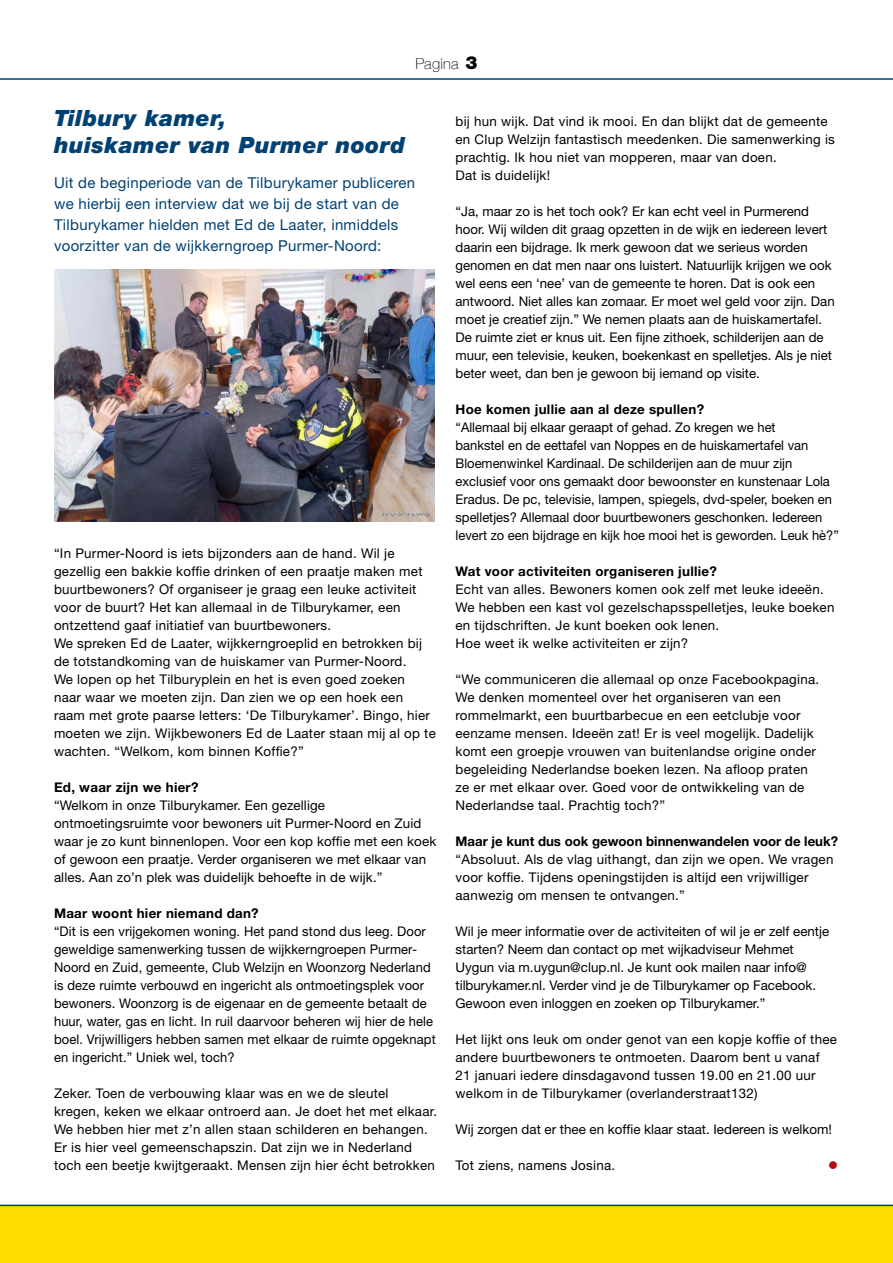
<style>
.page{position:relative;width:893px;height:1263px;background:#fff}
.page>*{position:absolute;margin:0;border:0;box-sizing:border-box;transform-origin:0 0}
.H1__Kop{font:italic 900 22.5px/27px "Helvetica Neue";letter-spacing:.02em;color:#004174}
.H__Introtekst{font:15px/21px "Helvetica Neue";letter-spacing:.02em;color:#004174}
.t1{font:100 15px "Helvetica Neue";letter-spacing:.02em;color:#000}
.P__Tekst_plat{font:13.35px/18px "Helvetica Neue";letter-spacing:.01em;color:#000}
.P__Tekst_plat-2{font:700 13.35px "Helvetica Neue";letter-spacing:.02em;color:#000}
.P__Tekst_plat-3{font:700 13.35px "Helvetica Neue";color:#000}
.P__Tekst_plat-4{font:13.35px "Wingdings";color:#b20e10}
.s1{font-weight:900;font-size:18px}
</style>
<div class="page">
<div style="left:0;top:1206px;width:893px;height:57px;background:#fd0"></div>
<hr style="left:0;top:78px;width:893px;height:2px;background:#004174">
<hr style="left:0;top:1205px;width:893px;height:1px;background:#004174">
<img style="left:54px;top:270px;width:380px;height:251px">
<p class="t1" style="left:415px;top:52px;width:63px">Pagina <span class="s1">3</span></p>
<h1 class="H1__Kop" style="left:54px;top:104px;width:352px">Tilbury kamer,<br>huiskamer van Purmer noord</h1>
<p class="H__Introtekst" style="left:54px;top:171px;width:363px">Uit de beginperiode van de Tilburykamer publiceren we hierbij een interview dat we bij de start van de Tilburykamer hielden met Ed de Laater, inmiddels voorzitter van de wijkkerngroep Purmer-Noord:</p>
<p class="P__Tekst_plat" style="left:54px;top:544px;width:370px">“In Purmer-Noord is iets bijzonders aan de hand. Wil je gezellig een bakkie koffie drinken of een praatje maken met buurtbewoners? Of organiseer je graag een leuke activiteit voor de buurt? Het kan allemaal in de Tilburykamer, een ontzettend gaaf initiatief van buurtbewoners.</p>
<p class="P__Tekst_plat" style="left:54px;top:634px;width:370px">We spreken Ed de Laater, wijkkerngroeplid en betrokken bij de totstandkoming van de huiskamer van Purmer-Noord.</p>
<p class="P__Tekst_plat" style="left:54px;top:670px;width:383px">We lopen op het Tilburyplein en het is even goed zoeken<br>naar waar we moeten zijn. Dan zien we op een hoek een raam met grote paarse letters: ‘De Tilburykamer’. Bingo, hier moeten we zijn. Wijkbewoners Ed de Laater staan mij al op te wachten. “Welkom, kom binnen Koffie?”</p>
<p class="P__Tekst_plat-2" style="left:54px;top:779px;width:146px">Ed, waar zijn we hier?</p>
<p class="P__Tekst_plat" style="left:54px;top:796px;width:384px">“Welkom in onze Tilburykamer. Een gezellige ontmoetingsruimte voor bewoners uit Purmer-Noord en Zuid waar je zo kunt binnenlopen. Voor een kop koffie met een koek of gewoon een praatje. Verder organiseren we met elkaar van alles. Aan zo’n plek was duidelijk behoefte in de wijk.”</p>
<p class="P__Tekst_plat-2" style="left:54px;top:905px;width:206px">Maar woont hier niemand dan?</p>
<p class="P__Tekst_plat" style="left:54px;top:922px;width:383px">“Dit is een vrijgekomen woning. Het pand stond dus leeg. Door geweldige samenwerking tussen de wijkkerngroepen Purmer-Noord en Zuid, gemeente, Club Welzijn en Woonzorg Nederland is deze ruimte verbouwd en ingericht als ontmoetingsplek voor bewoners. Woonzorg is de eigenaar en de gemeente betaalt de huur, water, gas en licht. In ruil daarvoor beheren wij hier de hele boel. Vrijwilligers hebben samen met elkaar de ruimte opgeknapt en ingericht.” Uniek wel, toch?</p>
<p class="P__Tekst_plat" style="left:54px;top:1084px;width:385px">Zeker. Toen de verbouwing klaar was en we de sleutel kregen, keken we elkaar ontroerd aan. Je doet het met elkaar.<br>We hebben hier met z’n allen staan schilderen en behangen.<br>Er is hier veel gemeenschapszin. Dat zijn we in Nederland toch een beetje kwijtgeraakt. Mensen zijn hier écht betrokken</p>
<p class="P__Tekst_plat" style="left:455px;top:112px;width:381px">bij hun wijk. Dat vind ik mooi. En dan blijkt dat de gemeente en Clup Welzijn fantastisch meedenken. Die samenwerking is prachtig. Ik hou niet van mopperen, maar van doen.</p>
<p class="P__Tekst_plat" style="left:455px;top:166px;width:96px">Dat is duidelijk!</p>
<p class="P__Tekst_plat" style="left:455px;top:202px;width:381px">“Ja, maar zo is het toch ook? Er kan echt veel in Purmerend hoor. Wij wilden dit graag opzetten in de wijk en iedereen levert daarin een bijdrage. Ik merk gewoon dat we serieus worden genomen en dat men naar ons luistert. Natuurlijk krijgen we ook wel eens een ‘nee’ van de gemeente te horen. Dat is ook een antwoord. Niet alles kan zomaar. Er moet wel geld voor zijn. Dan moet je creatief zijn.” We nemen plaats aan de huiskamertafel.<br>De ruimte ziet er knus uit. Een fijne zithoek, schilderijen aan de muur, een televisie, keuken, boekenkast en spelletjes. Als je niet beter weet, dan ben je gewoon bij iemand op visite.</p>
<p class="P__Tekst_plat-2" style="left:455px;top:401px;width:250px">Hoe komen jullie aan al deze spullen?</p>
<p class="P__Tekst_plat" style="left:455px;top:418px;width:385px">“Allemaal bij elkaar geraapt of gehad. Zo kregen we het<br>bankstel en de eettafel van Noppes en de huiskamertafel van Bloemenwinkel Kardinaal. De schilderijen aan de muur zijn exclusief voor ons gemaakt door bewoonster en kunstenaar Lola Eradus. De pc, televisie, lampen, spiegels, dvd-speler, boeken en spelletjes? Allemaal door buurtbewoners geschonken. Iedereen levert zo een bijdrage en kijk hoe mooi het is geworden. Leuk hè?”</p>
<p class="P__Tekst_plat-2" style="left:455px;top:563px;width:263px">Wat voor activiteiten organiseren jullie?</p>
<p class="P__Tekst_plat" style="left:455px;top:580px;width:380px">Echt van alles. Bewoners komen ook zelf met leuke ideeën.<br>We hebben een kast vol gezelschapsspelletjes, leuke boeken en tijdschriften. Je kunt boeken ook lenen.</p>
<p class="P__Tekst_plat" style="left:455px;top:634px;width:234px">Hoe weet ik welke activiteiten er zijn?</p>
<p class="P__Tekst_plat" style="left:455px;top:670px;width:365px">“We communiceren die allemaal op onze Facebookpagina.<br>We denken momenteel over het organiseren van een rommelmarkt, een buurtbarbecue en een eetclubje voor eenzame mensen. Ideeën zat! Er is veel mogelijk. Dadelijk komt een groepje vrouwen van buitenlandse origine onder begeleiding Nederlandse boeken lezen. Na afloop praten ze er met elkaar over. Goed voor de ontwikkeling van de Nederlandse taal. Prachtig toch?”</p>
<p class="P__Tekst_plat-3" style="left:455px;top:833px;width:384px">Maar je kunt dus ook gewoon binnenwandelen voor de leuk?</p>
<p class="P__Tekst_plat" style="left:455px;top:850px;width:379px">“Absoluut. Als de vlag uithangt, dan zijn we open. We vragen voor koffie. Tijdens openingstijden is altijd een vrijwilliger aanwezig om mensen te ontvangen.”</p>
<p class="P__Tekst_plat" style="left:455px;top:922px;width:375px">Wil je meer informatie over de activiteiten of wil je er zelf eentje starten? Neem dan contact op met wijkadviseur Mehmet Uygun via m.uygun@clup.nl. Je kunt ook mailen naar info@ tilburykamer.nl. Verder vind je de Tilburykamer op Facebook.<br>Gewoon even inloggen en zoeken op Tilburykamer.”</p>
<p class="P__Tekst_plat" style="left:455px;top:1030px;width:383px">Het lijkt ons leuk om onder genot van een kopje koffie of thee andere buurtbewoners te ontmoeten. Daarom bent u vanaf 21 januari iedere dinsdagavond tussen 19.00 en 21.00 uur welkom in de Tilburykamer (overlanderstraat132)</p>
<p class="P__Tekst_plat" style="left:455px;top:1120px;width:378px">Wij zorgen dat er thee en koffie klaar staat. Iedereen is welkom!</p>
<p class="P__Tekst_plat" style="left:455px;top:1156px;width:161px">Tot ziens, namens Josina.</p>
<p class="P__Tekst_plat-4" style="left:828px;top:1158px;width:11px">●</p>
</div>
